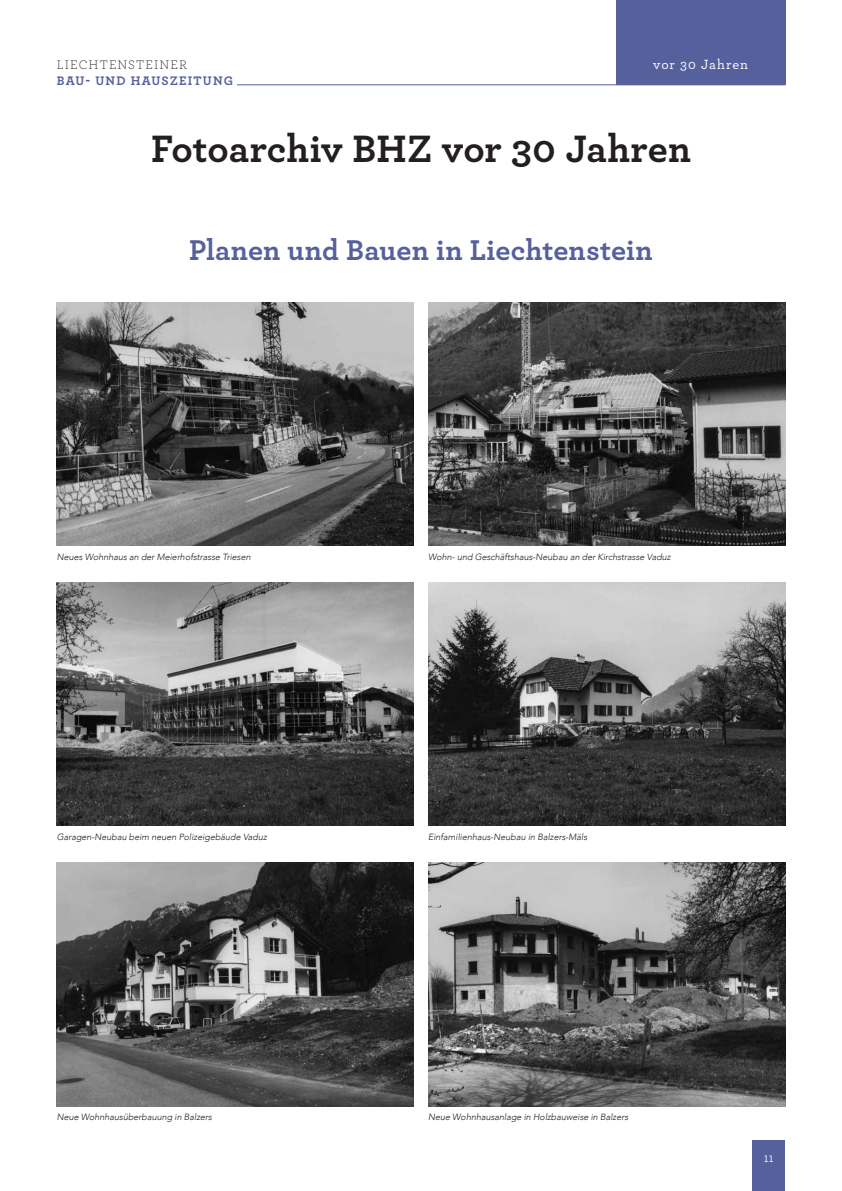
<style>
.page{position:relative;width:842px;height:1191px;background:#fff}
.page>*{position:absolute;margin:0;border:0;box-sizing:border-box;transform-origin:0 0}
.t1{font:700 40px "Archer";color:#231f20}
.t2{font:700 30px "Archer";letter-spacing:.005em;color:#56609d}
.t3{font:500 14px "Archer";letter-spacing:.065em;color:#fff}
.t4{font:700 13px "Archer";letter-spacing:.095em;color:#56609d}
.t5{font:300 13px "Archer";letter-spacing:.085em;color:#231f20}
.t6{font:500 10px "Archer";color:#fff}
.t7{font:italic 300 9px "Avenir";color:#231f20}
</style>
<div class="page">
<div style="left:752px;top:1140px;width:33px;height:51px;background:#56609d"></div>
<div style="left:616px;top:0;width:169px;height:85px;background:#56609d"></div>
<hr style="left:237px;top:85px;width:548px;height:1px;background:#56609d">
<img style="left:57px;top:302px;width:357px;height:244px">
<img style="left:57px;top:862px;width:357px;height:244px">
<img style="left:428px;top:302px;width:357px;height:244px">
<img style="left:57px;top:582px;width:357px;height:244px">
<img style="left:428px;top:582px;width:357px;height:244px">
<img style="left:428px;top:862px;width:357px;height:244px">
<h3 class="t5" style="left:57px;top:56px;width:132px">LIECHTENSTEINER</h3>
<h3 class="t4" style="left:57px;top:70px;width:178px">BAU- UND HAUSZEITUNG</h3>
<h3 class="t3" style="left:653px;top:54px;width:96px">vor 30 Jahren</h3>
<h1 class="t1" style="left:151px;top:118px;width:541px">Fotoarchiv BHZ vor 30 Jahren</h1>
<h2 class="t2" style="left:189px;top:227px;width:465px">Planen und Bauen in Liechtenstein</h2>
<p class="t7" style="left:57px;top:551px;width:196px">Neues Wohnhaus an der Meierhofstrasse Triesen</p>
<p class="t7" style="left:428px;top:551px;width:244px">Wohn- und Geschäftshaus-Neubau an der Kirchstrasse Vaduz</p>
<p class="t7" style="left:57px;top:831px;width:212px">Garagen-Neubau beim neuen Polizeigebäude Vaduz</p>
<p class="t7" style="left:428px;top:831px;width:161px">Einfamilienhaus-Neubau in Balzers-Mäls</p>
<p class="t7" style="left:57px;top:1111px;width:157px">Neue Wohnhausüberbauung in Balzers</p>
<p class="t7" style="left:428px;top:1111px;width:202px">Neue Wohnhausanlage in Holzbauweise in Balzers</p>
<p class="t6" style="left:764px;top:1151px;width:11px">11</p>
</div>
